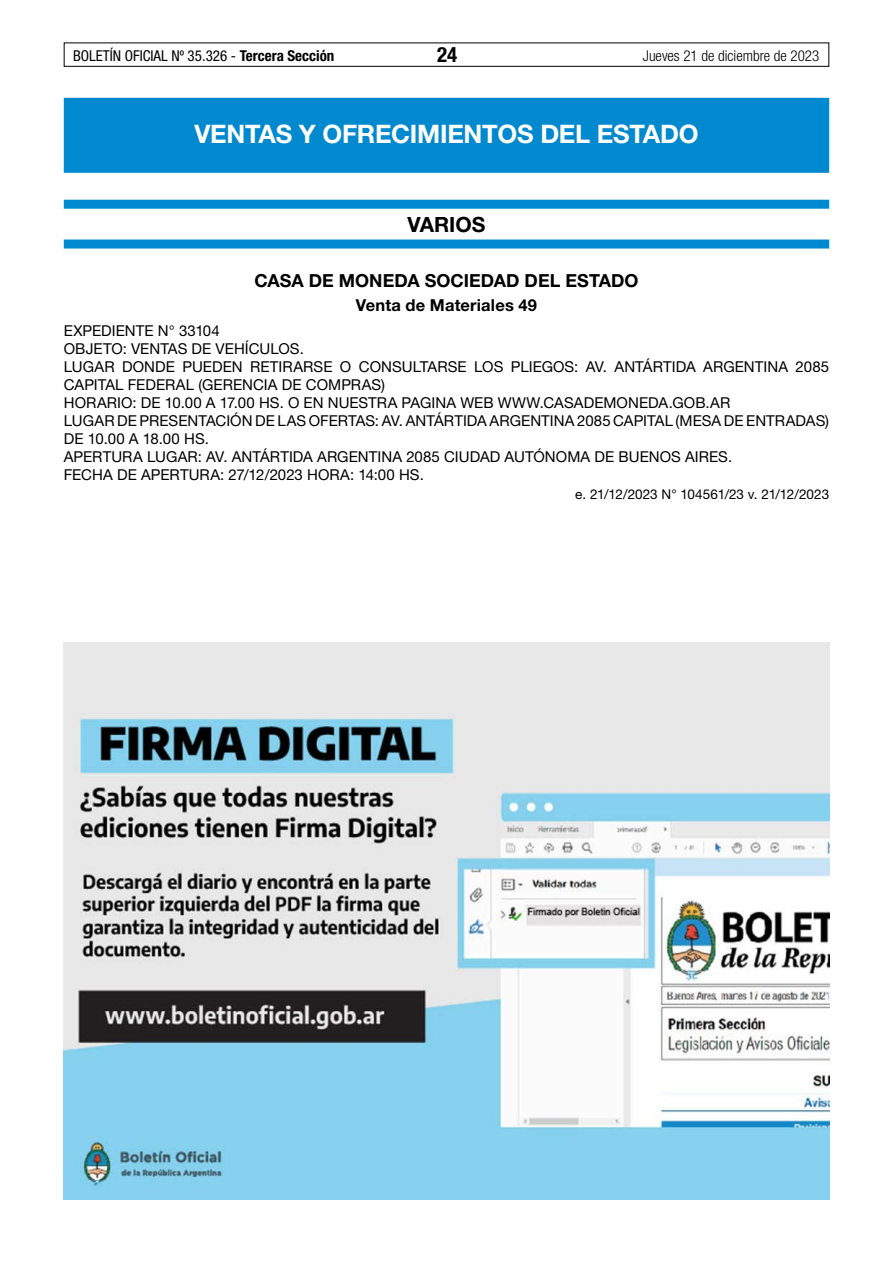
<style>
.page{position:relative;width:893px;height:1263px;background:#fff}
.page>*{position:absolute;margin:0;border:0;box-sizing:border-box;transform-origin:0 0}
.t1{font:700 25.5px "Helvetica Neue LT Std";letter-spacing:-.01em;color:#fff}
.t2{font:700 21px "Helvetica Neue LT Std";color:#000}
.t3{font:700 condensed 21px "Helvetica Neue LT Std";color:#000}
.t4{font:700 18px "Helvetica Neue LT Std";letter-spacing:.005em;color:#000}
.t5{font:700 16.5px "Helvetica Neue LT Std";letter-spacing:.01em;color:#000}
.t6{font:15px/18px "Helvetica Neue LT Std";letter-spacing:.005em;color:#000}
.t7{font:condensed 15px "Helvetica Neue LT Std";color:#000}
.t8{font:300 condensed 15px "Helvetica Neue LT Std";color:#000}
.t9{font:13.5px "Helvetica Neue LT Std";letter-spacing:-.005em;color:#000}
.s1{font-weight:700}
</style>
<div class="page">
<div style="left:64px;top:43px;width:765px;height:24px;border:1px solid #000"></div>
<div style="left:64px;top:98px;width:765px;height:75px;background:#0089cf"></div>
<div style="left:64px;top:200px;width:765px;height:9px;background:#0089cf"></div>
<div style="left:64px;top:240px;width:765px;height:9px;background:#0089cf"></div>
<img style="left:64px;top:642px;width:765px;height:557px">
<p class="t7" style="left:73px;top:47px;width:263px">BOLETÍN OFICIAL Nº 35.326 - <span class="s1">Tercera Sección</span></p>
<h2 class="t3" style="left:437px;top:42px;width:22px">24</h2>
<p class="t8" style="left:643px;top:47px;width:178px">Jueves 21 de diciembre de 2023</p>
<h1 class="t1" style="left:194px;top:118px;width:506px">VENTAS Y OFRECIMIENTOS DEL ESTADO</h1>
<h2 class="t2" style="left:407px;top:212px;width:79px">VARIOS</h2>
<p class="t4" style="left:254px;top:270px;width:386px">CASA DE MONEDA SOCIEDAD DEL ESTADO</p>
<p class="t5" style="left:356px;top:295px;width:183px">Venta de Materiales 49</p>
<p class="t6" style="left:64px;top:321px;width:767px">EXPEDIENTE N° 33104<br>OBJETO: VENTAS DE VEHÍCULOS.<br>LUGAR DONDE PUEDEN RETIRARSE O CONSULTARSE LOS PLIEGOS: AV. ANTÁRTIDA ARGENTINA 2085<br>CAPITAL FEDERAL (GERENCIA DE COMPRAS)<br>HORARIO: DE 10.00 A 17.00 HS. O EN NUESTRA PAGINA WEB WWW.CASADEMONEDA.GOB.AR<br>LUGAR DE PRESENTACIÓN DE LAS OFERTAS: AV. ANTÁRTIDA ARGENTINA 2085 CAPITAL (MESA DE ENTRADAS)<br>DE 10.00 A 18.00 HS.<br>APERTURA LUGAR: AV. ANTÁRTIDA ARGENTINA 2085 CIUDAD AUTÓNOMA DE BUENOS AIRES.<br>FECHA DE APERTURA: 27/12/2023 HORA: 14:00 HS.</p>
<p class="t9" style="left:575px;top:486px;width:255px">e. 21/12/2023 N° 104561/23 v. 21/12/2023</p>
</div>
